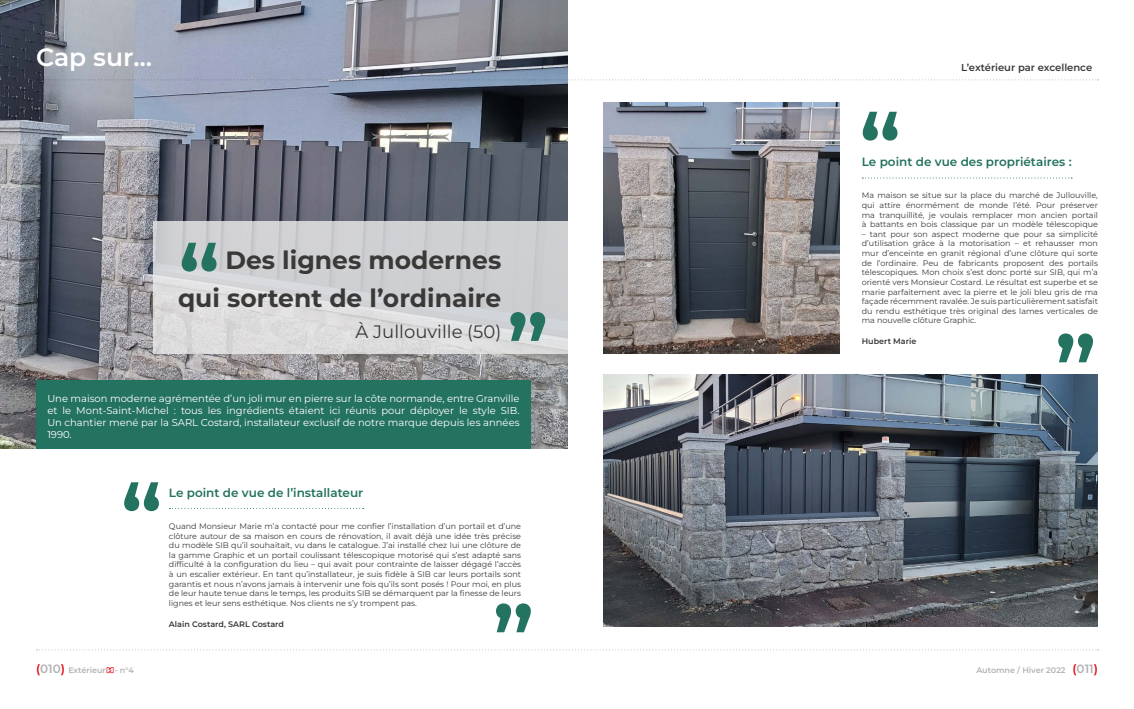
<style>
.page{position:relative;width:1134px;height:709px;background:#fff}
.page>*{position:absolute;margin:0;border:0;box-sizing:border-box;transform-origin:0 0}
.t1{font:600 93px "Montserrat";color:#247260}
.t2{font:700 25px/38px "Montserrat";color:#3a3938;text-align:right}
.t3{font:600 25px "Montserrat";color:#fff}
.t4{font:18px "Montserrat";color:#3a3938}
.t5{font:600 12px "Montserrat";color:#247260}
.t6{font:10px/12px "Montserrat";color:#fff;text-align:justify}
.t7{font:600 10px "Montserrat";color:#3a3938}
.t8{font:8px/9.6px "Montserrat";color:#3a3938;text-align:justify}
.t9{font:600 8px "Montserrat";color:#b3b2b2}
.t10{font:600 8px "Montserrat";color:#3a3938}
.s1{font-size:12px;color:#e30b17}
.s2{font-size:12px}
</style>
<div class="page">
<svg style="left:107px;top:667px;width:6px;height:6px"></svg>
<img style="left:0;top:0;width:567px;height:449px">
<div style="left:36px;top:380px;width:495px;height:69px;background:#247260"></div>
<svg style="left:153px;top:221px;width:414px;height:133px;background:#d3d4d6"></svg>
<svg style="left:169px;top:508px;width:195px;height:1px"></svg>
<img style="left:603px;top:375px;width:495px;height:251px">
<svg style="left:862px;top:177px;width:210px;height:1px"></svg>
<img style="left:603px;top:102px;width:236px;height:252px">
<svg style="left:36px;top:649px;width:1062px;height:1px"></svg>
<svg style="left:36px;top:79px;width:1062px;height:1px"></svg>
<h2 class="t3" style="left:36px;top:40px;width:117px">Cap sur…</h2>
<h1 class="t1" style="left:178px;top:217px;width:44px">“</h1>
<h2 class="t2" style="left:178px;top:241px;width:325px">Des lignes modernes qui sortent de l’ordinaire</h2>
<h3 class="t4" style="left:356px;top:320px;width:147px">À Jullouville (50)</h3>
<h1 class="t1" style="left:506px;top:287px;width:44px">”</h1>
<p class="t6" style="left:47px;top:392px;width:474px">Une maison moderne agrémentée d’un joli mur en pierre sur la côte normande, entre Granville et le Mont-Saint-Michel : tous les ingrédients étaient ici réunis pour déployer le style SIB.<br>Un chantier mené par la SARL Costard, installateur exclusif de notre marque depuis les années 1990.</p>
<h1 class="t1" style="left:120px;top:456px;width:44px">“</h1>
<h3 class="t5" style="left:169px;top:484px;width:196px">Le point de vue de l’installateur</h3>
<p class="t8" style="left:169px;top:521px;width:354px">Quand Monsieur Marie m’a contacté pour me confier l’installation d’un portail et d’une clôture autour de sa maison en cours de rénovation, il avait déjà une idée très précise du modèle SIB qu’il souhaitait, vu dans le catalogue. J’ai installé chez lui une clôture de la gamme Graphic et un portail coulissant télescopique motorisé qui s’est adapté sans difficulté à la configuration du lieu – qui avait pour contrainte de laisser dégagé l’accès à un escalier extérieur. En tant qu’installateur, je suis fidèle à SIB car leurs portails sont garantis et nous n’avons jamais à intervenir une fois qu’ils sont posés ! Pour moi, en plus de leur haute tenue dans le temps, les produits SIB se démarquent par la finesse de leurs lignes et leur sens esthétique. Nos clients ne s’y trompent pas.</p>
<p class="t10" style="left:169px;top:618px;width:117px">Alain Costard, SARL Costard</p>
<h1 class="t1" style="left:492px;top:578px;width:44px">”</h1>
<h1 class="t1" style="left:859px;top:86px;width:44px">“</h1>
<p class="t7" style="left:961px;top:60px;width:133px">L’extérieur par excellence</p>
<h3 class="t5" style="left:862px;top:154px;width:211px">Le point de vue des propriétaires :</h3>
<p class="t8" style="left:862px;top:191px;width:238px">Ma maison se situe sur la place du marché de Jullouville, qui attire énormément de monde l’été. Pour préserver ma tranquillité, je voulais remplacer mon ancien portail à battants en bois classique par un modèle télescopique</p>
<p class="t8" style="left:862px;top:229px;width:238px">– tant pour son aspect moderne que pour sa simplicité d’utilisation grâce à la motorisation – et rehausser mon mur d’enceinte en granit régional d’une clôture qui sorte de l’ordinaire. Peu de fabricants proposent des portails télescopiques. Mon choix s’est donc porté sur SIB, qui m’a orienté vers Monsieur Costard. Le résultat est superbe et se marie parfaitement avec la pierre et le joli bleu gris de ma façade récemment ravalée. Je suis particulièrement satisfait du rendu esthétique très original des lames verticales de ma nouvelle clôture Graphic.</p>
<p class="t10" style="left:862px;top:336px;width:56px">Hubert Marie</p>
<h1 class="t1" style="left:1054px;top:308px;width:44px">”</h1>
<p class="t9" style="left:36px;top:665px;width:99px"><span class="s1">(</span><span class="s2">010</span><span class="s1">)</span> Extérieur - n°4</p>
<p class="t9" style="left:976px;top:665px;width:123px">Automne / Hiver 2022 <span class="s1">(</span><span class="s2">011</span><span class="s1">)</span></p>
</div>
